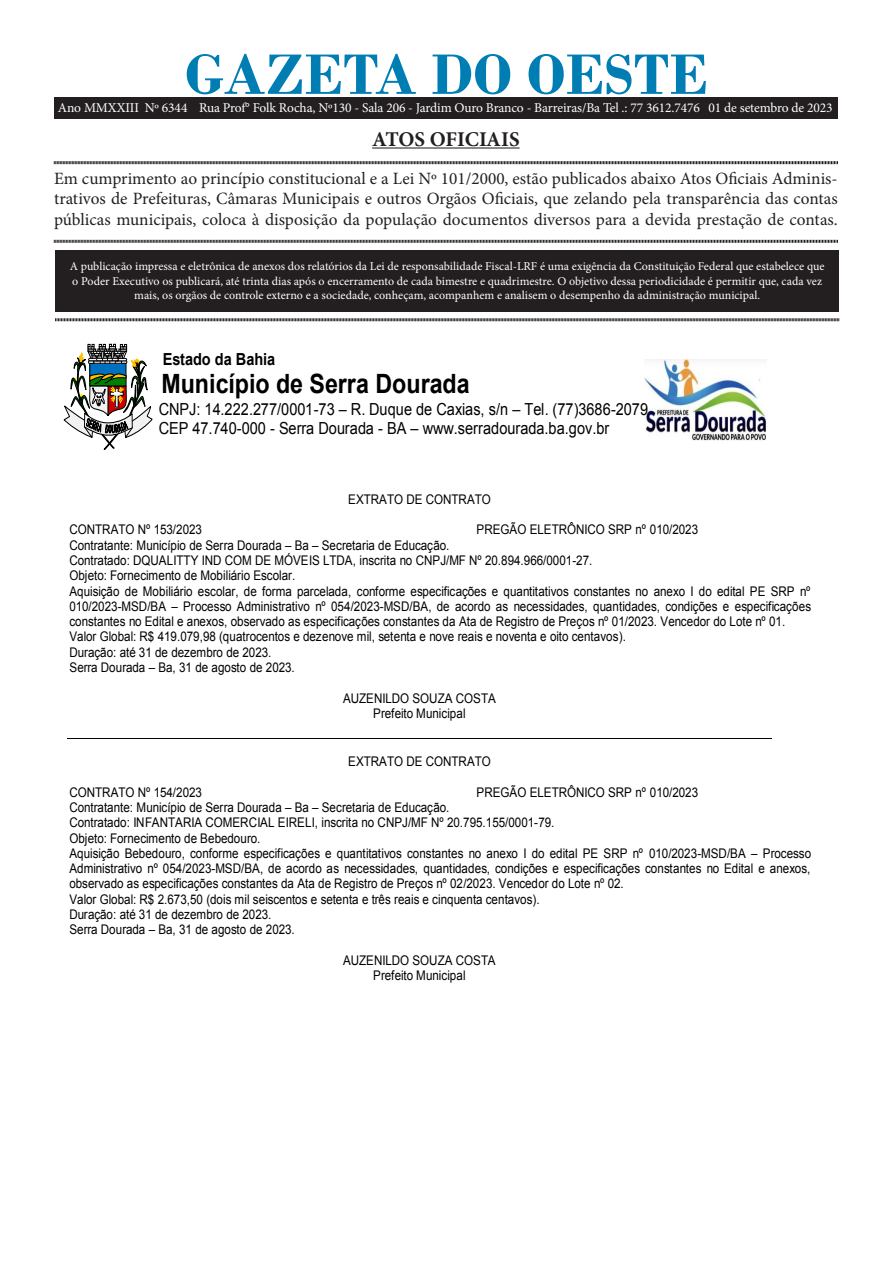
<style>
.page{position:relative;width:893px;height:1263px;background:#fff}
.page>*{position:absolute;margin:0;border:0;box-sizing:border-box;transform-origin:0 0}
.t1{font:700 60px "Bodoni";color:#007eb4}
.t2{font:700 26.55px "Arial";color:#000;scale:.87 1}
.t3{font:700 21px "Minion Pro";letter-spacing:-.005em;color:#231f20}
.t4{font:17.25px/20.7px "Minion Pro";color:#231f20;text-align:justify}
.t5{font:16.65px/19.2px "Arial";letter-spacing:.005em;color:#000;scale:.87 1}
.t6{font:700 16.65px "Arial";letter-spacing:-.005em;color:#000;scale:.87 1}
.t7{font:13.5px "Minion Pro";letter-spacing:-.01em;color:#fff}
.t8{font:13.35px/15.3px "Arial";color:#000;scale:.87 1}
.t9{font:12px/14.4px "Minion Pro";color:#fff;text-align:center}
.s1{font-style:inherit}
</style>
<div class="page">
<div style="left:55px;top:250px;width:784px;height:61px;background:#231f20"></div>
<hr style="left:372px;top:147px;width:148px;height:2px;background:#231f20">
<svg style="left:54px;top:161px;width:784px;height:4px;background:#908e8e"></svg>
<svg style="left:54px;top:239px;width:784px;height:4px;background:#908e8e"></svg>
<svg style="left:55px;top:318px;width:784px;height:4px;background:#908e8e"></svg>
<div style="left:54px;top:98px;width:784px;height:20px;background:#231f20"></div>
<img style="left:644px;top:359px;width:122px;height:82px">
<svg style="left:63px;top:344px;width:90px;height:106px"></svg>
<hr style="left:67px;top:738px;width:705px;height:1px;background:#000">
<p class="t1" style="left:185px;top:39px;width:525px">GAZETA DO OESTE</p>
<p class="t3" style="left:372px;top:124px;width:149px">ATOS OFICIAIS</p>
<p class="t4" style="left:54px;top:168px;width:785px">Em cumprimento ao princípio constitucional e a Lei Nº 101/2000, estão publicados abaixo Atos Oficiais Adminis&shy;trativos de Prefeituras, Câmaras Municipais e outros Orgãos Oficiais, que zelando pela transparência das contas públicas municipais, coloca à disposição da população documentos diversos para a devida prestação de contas.</p>
<p class="t9" style="left:70px;top:259px;width:756px">A publicação impressa e eletrônica de anexos dos relatórios da Lei de responsabilidade Fiscal-LRF é uma exigência da Constituição Federal que estabelece que o Poder Executivo os publicará, até trinta dias após o encerramento de cada bimestre e quadrimestre. O objetivo dessa periodicidade é permitir que, cada vez mais, os orgãos de controle externo e a sociedade, conheçam, acompanhem e analisem o desempenho da administração municipal.</p>
<p class="t7" style="left:58px;top:98px;width:776px">Ano MMXXIII Nº 6344 Rua Prof° Folk Rocha, Nº130 - Sala 206 - Jardim Ouro Branco - Barreiras/Ba Tel .: 77 3612.7476 01 de setembro de 2023</p>
<p class="t6" style="left:163px;top:348px;width:131px">Estado da Bahia</p>
<p class="t2" style="left:162px;top:366px;width:356px">Município de Serra Dourada</p>
<p class="t5" style="left:159px;top:400px;width:564px">CNPJ: 14.222.277/0001-73 <span class="s1">–</span> R. Duque de Caxias, s/n <span class="s1">–</span> Tel. (77)3686-2079<br>CEP 47.740-000 - Serra Dourada - BA <span class="s1">–</span> www.serradourada.ba.gov.br</p>
<p class="t8" style="left:348px;top:491px;width:165px">EXTRATO DE CONTRATO</p>
<p class="t8" style="left:69px;top:522px;width:154px">CONTRATO Nº 153/2023</p>
<p class="t8" style="left:477px;top:522px;width:256px">PREGÃO ELETRÔNICO SRP nº 010/2023</p>
<p class="t8" style="left:69px;top:537px;width:854px">Contratante: Município de Serra Dourada <span class="s1">–</span> Ba <span class="s1">–</span> Secretaria de Educação.<br>Contratado: DQUALITTY IND COM DE MÓVEIS LTDA, inscrita no CNPJ/MF Nº 20.894.966/0001-27.<br>Objeto: Fornecimento de Mobiliário Escolar.<br>Aquisição de Mobiliário escolar, de forma parcelada, conforme especificações e quantitativos constantes no anexo I do edital PE SRP nº 010/2023-MSD/BA <span class="s1">–</span> Processo Administrativo nº 054/2023-MSD/BA, de acordo as necessidades, quantidades, condições e especificações constantes no Edital e anexos, observado as especificações constantes da Ata de Registro de Preços nº 01/2023. Vencedor do Lote nº 01.<br>Valor Global: R$ 419.079,98 (quatrocentos e dezenove mil, setenta e nove reais e noventa e oito centavos).<br>Duração: até 31 de dezembro de 2023.<br>Serra Dourada <span class="s1">–</span> Ba, 31 de agosto de 2023.</p>
<p class="t8" style="left:343px;top:690px;width:177px;text-align:center">AUZENILDO SOUZA COSTA<br>Prefeito Municipal</p>
<p class="t8" style="left:348px;top:754px;width:165px">EXTRATO DE CONTRATO</p>
<p class="t8" style="left:69px;top:784px;width:154px">CONTRATO Nº 154/2023</p>
<p class="t8" style="left:477px;top:784px;width:256px">PREGÃO ELETRÔNICO SRP nº 010/2023</p>
<p class="t8" style="left:69px;top:800px;width:854px">Contratante: Município de Serra Dourada <span class="s1">–</span> Ba <span class="s1">–</span> Secretaria de Educação.<br>Contratado: INFANTARIA COMERCIAL EIRELI, inscrita no CNPJ/MF Nº 20.795.155/0001-79.<br>Objeto: Fornecimento de Bebedouro.<br>Aquisição Bebedouro, conforme especificações e quantitativos constantes no anexo I do edital PE SRP nº 010/2023-MSD/BA <span class="s1">–</span> Processo Administrativo nº 054/2023-MSD/BA, de acordo as necessidades, quantidades, condições e especificações constantes no Edital e anexos, observado as especificações constantes da Ata de Registro de Preços nº 02/2023. Vencedor do Lote nº 02.<br>Valor Global: R$ 2.673,50 (dois mil seiscentos e setenta e três reais e cinquenta centavos).<br>Duração: até 31 de dezembro de 2023.<br>Serra Dourada <span class="s1">–</span> Ba, 31 de agosto de 2023.</p>
<p class="t8" style="left:343px;top:953px;width:177px;text-align:center">AUZENILDO SOUZA COSTA<br>Prefeito Municipal</p>
</div>
